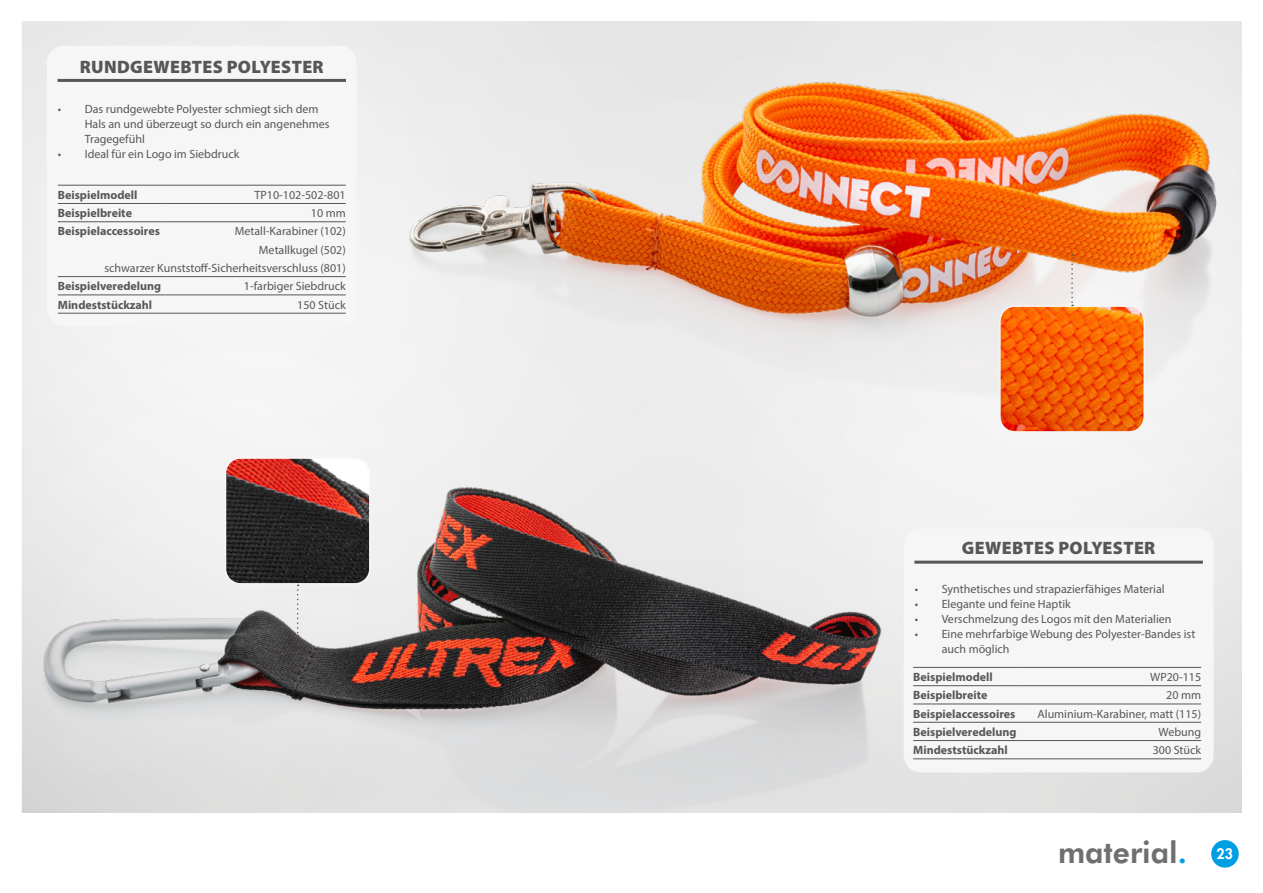
<style>
.page{position:relative;width:1263px;height:893px;background:#fff}
.page>*{position:absolute;margin:0;border:0;box-sizing:border-box;transform-origin:0 0}
.t1{font:800 30px "Futura BT";color:#706f6f}
.t2{font:900 18px "Myriad Pro";letter-spacing:.02em;color:#575756}
.t3{font:800 14.1px "Futura Std";color:#fff}
.t4{font:12px/15px "Myriad Pro";color:#575756}
.t5{font:700 12px "Myriad Pro";color:#575756}
.s1{color:#009fe3}
</style>
<div class="page">
<div style="left:1211px;top:840px;width:28px;height:28px;background:#009fe3;border-radius:50%"></div>
<img style="left:23px;top:464px;width:888px;height:348px">
<img style="left:389px;top:36px;width:836px;height:382px">
<img style="left:1000px;top:306px;width:144px;height:126px">
<div style="left:999px;top:305px;width:146px;height:128px;border:2px solid #f6f6f6;border-radius:15px"></div>
<img style="left:225px;top:458px;width:145px;height:126px">
<div style="left:225px;top:457px;width:146px;height:128px;border:2px solid #f6f6f6;border-radius:15px"></div>
<svg style="left:1071px;top:254px;width:2px;height:52px"></svg>
<svg style="left:297px;top:585px;width:2px;height:51px"></svg>
<div style="left:47px;top:46px;width:310px;height:280px;background:#f6f6f6;border-radius:17px"></div>
<div style="left:904px;top:528px;width:310px;height:244px;background:#f6f6f6;border-radius:17px"></div>
<hr style="left:58px;top:79px;width:288px;height:3px;background:#575756">
<hr style="left:58px;top:203px;width:107px;height:1px;background:#575756">
<hr style="left:165px;top:203px;width:181px;height:1px;background:#575756">
<hr style="left:58px;top:221px;width:107px;height:1px;background:#575756">
<hr style="left:165px;top:221px;width:181px;height:1px;background:#575756">
<hr style="left:58px;top:276px;width:107px;height:1px;background:#575756">
<hr style="left:165px;top:276px;width:181px;height:1px;background:#575756">
<hr style="left:58px;top:294px;width:107px;height:1px;background:#575756">
<hr style="left:165px;top:294px;width:181px;height:1px;background:#575756">
<hr style="left:58px;top:313px;width:107px;height:1px;background:#575756">
<hr style="left:165px;top:313px;width:181px;height:1px;background:#575756">
<hr style="left:58px;top:185px;width:107px;height:1px;background:#575756">
<hr style="left:165px;top:185px;width:181px;height:1px;background:#575756">
<hr style="left:914px;top:561px;width:289px;height:3px;background:#575756">
<hr style="left:913px;top:685px;width:108px;height:1px;background:#575756">
<hr style="left:1021px;top:685px;width:180px;height:1px;background:#575756">
<hr style="left:913px;top:704px;width:108px;height:1px;background:#575756">
<hr style="left:1021px;top:704px;width:180px;height:1px;background:#575756">
<hr style="left:913px;top:722px;width:108px;height:1px;background:#575756">
<hr style="left:1021px;top:722px;width:180px;height:1px;background:#575756">
<hr style="left:913px;top:740px;width:108px;height:1px;background:#575756">
<hr style="left:1021px;top:740px;width:180px;height:1px;background:#575756">
<hr style="left:913px;top:758px;width:108px;height:1px;background:#575756">
<hr style="left:1021px;top:758px;width:180px;height:1px;background:#575756">
<hr style="left:913px;top:667px;width:108px;height:1px;background:#575756">
<hr style="left:1021px;top:667px;width:180px;height:1px;background:#575756">
<h2 class="t2" style="left:80px;top:54px;width:245px">RUNDGEWEBTES POLYESTER</h2>
<p class="t4" style="left:85px;top:101px;width:246px;text-indent:-27px">• Das rundgewebte Polyester schmiegt sich dem<br>Hals an und überzeugt so durch ein angenehmes<br>Tragegefühl</p>
<p class="t4" style="left:58px;top:146px;width:183px">• Ideal für ein Logo im Siebdruck</p>
<p class="t5" style="left:58px;top:187px;width:81px">Beispielmodell</p>
<p class="t4" style="left:255px;top:187px;width:93px">TP10-102-502-801</p>
<p class="t5" style="left:58px;top:205px;width:76px">Beispielbreite</p>
<p class="t4" style="left:311px;top:205px;width:36px">10 mm</p>
<p class="t5" style="left:58px;top:224px;width:104px">Beispielaccessoires</p>
<p class="t4" style="left:105px;top:222px;width:243px;line-height:18.5px;text-align:right">Metall-Karabiner (102)<br>Metallkugel (502)<br>schwarzer Kunststoff-Sicherheitsverschluss (801)</p>
<p class="t5" style="left:58px;top:278px;width:105px">Beispielveredelung</p>
<p class="t4" style="left:244px;top:279px;width:103px">1-farbiger Siebdruck</p>
<p class="t5" style="left:58px;top:297px;width:96px">Mindeststückzahl</p>
<p class="t4" style="left:297px;top:297px;width:50px">150 Stück</p>
<h2 class="t2" style="left:962px;top:536px;width:195px">GEWEBTES POLYESTER</h2>
<p class="t4" style="left:915px;top:582px;width:251px">• Synthetisches und strapazierfähiges Material</p>
<p class="t4" style="left:915px;top:597px;width:158px">• Elegante und feine Haptik</p>
<p class="t4" style="left:915px;top:612px;width:258px">• Verschmelzung des Logos mit den Materialien</p>
<p class="t4" style="left:942px;top:627px;width:255px;text-indent:-27px">• Eine mehrfarbige Webung des Polyester-Bandes ist auch möglich</p>
<p class="t5" style="left:913px;top:669px;width:81px">Beispielmodell</p>
<p class="t4" style="left:1150px;top:669px;width:52px">WP20-115</p>
<p class="t5" style="left:913px;top:687px;width:76px">Beispielbreite</p>
<p class="t4" style="left:1166px;top:688px;width:36px">20 mm</p>
<p class="t5" style="left:913px;top:706px;width:104px">Beispielaccessoires</p>
<p class="t4" style="left:1037px;top:706px;width:165px">Aluminium-Karabiner, matt (115)</p>
<p class="t5" style="left:913px;top:724px;width:105px">Beispielveredelung</p>
<p class="t4" style="left:1158px;top:724px;width:44px">Webung</p>
<p class="t5" style="left:913px;top:742px;width:96px">Mindeststückzahl</p>
<p class="t4" style="left:1153px;top:742px;width:50px">300 Stück</p>
<h1 class="t1" style="left:1058px;top:834px;width:130px">material<span class="s1">.</span></h1>
<p class="t3" style="left:1216px;top:845px;width:18px">23</p>
</div>
